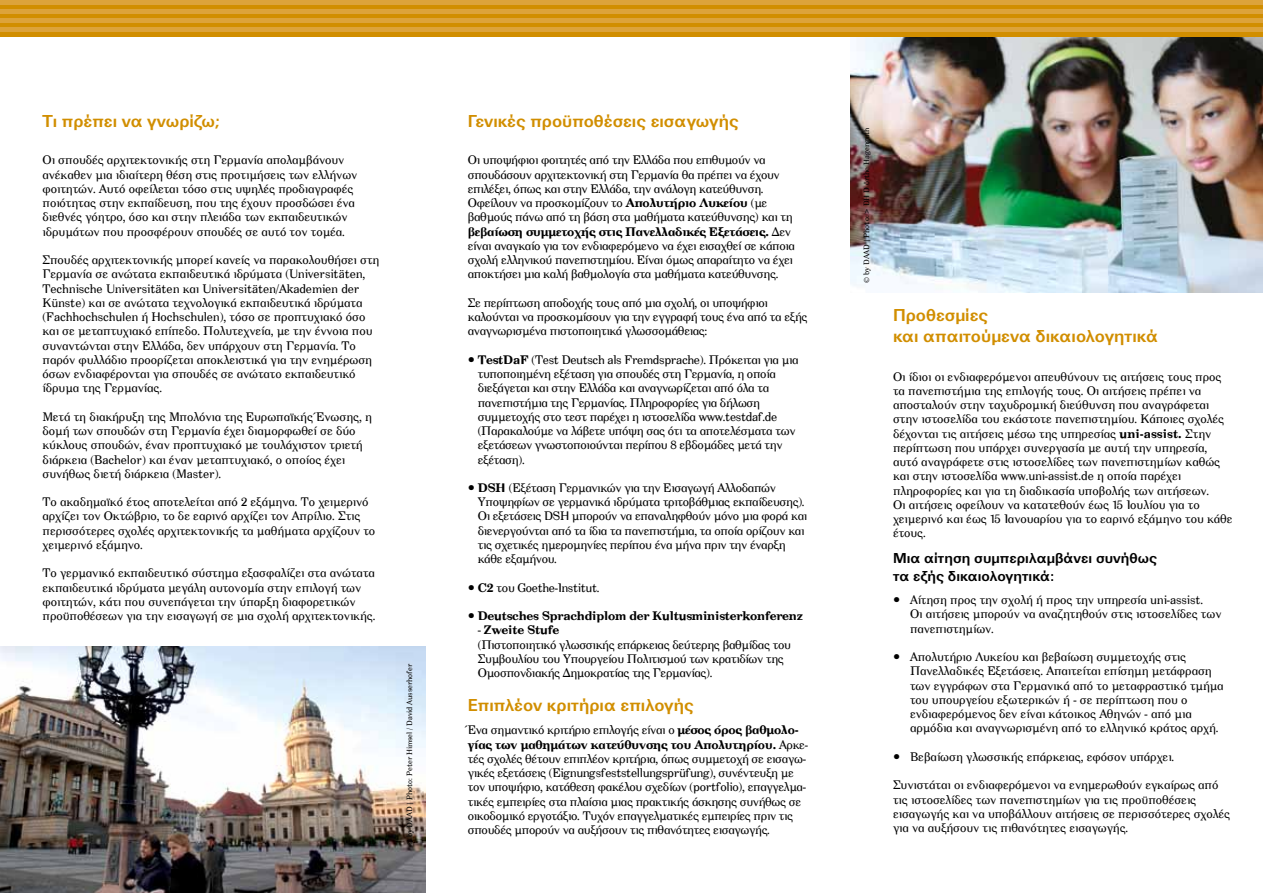
<style>
.page{position:relative;width:1263px;height:893px;background:#fff}
.page>*{position:absolute;margin:0;border:0;box-sizing:border-box;transform-origin:0 0}
.t1{font:700 18px/21px "U001 TGR";color:#d18e00}
.t2{font:700 15px/18px "U001 TGR";color:#000}
.t3{font:12px/14.2px "CF Sophia";color:#000}
.t4{font:12px/14.2px "CF Sophia";letter-spacing:-.02em;color:#000}
.t5{font:700 12px "CF Sophia";letter-spacing:-.02em;color:#000}
.t6{font:7.5px "CF Sophia";color:#000}
.s1{font-weight:700}
.s2{font-weight:400}
</style>
<div class="page">
<img style="left:850px;top:36px;width:413px;height:256px">
<img style="left:0;top:646px;width:425px;height:247px">
<svg style="left:850px;top:4px;width:413px;height:32px;background:#d3920b"></svg>
<hr style="left:850px;top:0;width:413px;height:4px;background:#dca33b">
<hr style="left:850px;top:9px;width:413px;height:4px;background:#dca33b">
<hr style="left:850px;top:18px;width:413px;height:4px;background:#dca33b">
<hr style="left:850px;top:27px;width:413px;height:4px;background:#dca33b">
<svg style="left:0;top:4px;width:850px;height:32px;background:#d3920b"></svg>
<hr style="left:0;top:0;width:850px;height:4px;background:#dca33b">
<hr style="left:0;top:9px;width:850px;height:4px;background:#dca33b">
<hr style="left:0;top:18px;width:850px;height:4px;background:#dca33b">
<hr style="left:0;top:27px;width:850px;height:4px;background:#dca33b">
<h1 class="t1" style="left:43px;top:110px;width:178px">Τι πρέπει να γνωρίζω;</h1>
<p class="t3" style="left:43px;top:153px;width:316px">Οι σπουδές αρχιτεκτονικής στη Γερμανία απολαμβάνουν ανέκαθεν μια ιδιαίτερη θέση στις προτιμήσεις των ελλήνων φοιτητών. Αυτό οφείλεται τόσο στις υψηλές προδιαγραφές ποιότητας στην εκπαίδευση, που της έχουν προσδώσει ένα διεθνές γόητρο, όσο και στην πλειάδα των εκπαιδευτικών ιδρυμάτων που προσφέρουν σπουδές σε αυτό τον τομέα.</p>
<p class="t3" style="left:43px;top:252px;width:338px">Σπουδές αρχιτεκτονικής μπορεί κανείς να παρακολουθήσει στη Γερμανία σε ανώτατα εκπαιδευτικά ιδρύματα (Universitäten, Technische Universitäten και Universitäten/Akademien der Künste) και σε ανώτατα τεχνολογικά εκπαιδευτικά ιδρύματα (Fachhochschulen ή Hochschulen), τόσο σε προπτυχιακό όσο και σε μεταπτυχιακό επίπεδο. Πολυτεχνεία, με την έννοια που συναντώνται στην Ελλάδα, δεν υπάρχουν στη Γερμανία. Το παρόν φυλλάδιο προορίζεται αποκλειστικά για την ενημέρωση όσων ενδιαφέρονται για σπουδές σε ανώτατο εκπαιδευτικό ίδρυμα της Γερμανίας.</p>
<p class="t3" style="left:43px;top:409px;width:331px">Μετά τη διακήρυξη της Μπολόνια της Ευρωπαϊκής Ένωσης, η δομή των σπουδών στη Γερμανία έχει διαμορφωθεί σε δύο κύκλους σπουδών, έναν προπτυχιακό με τουλάχιστον τριετή διάρκεια (Bachelor) και έναν μεταπτυχιακό, ο οποίος έχει συνήθως διετή διάρκεια (Master).</p>
<p class="t3" style="left:43px;top:495px;width:334px">Το ακαδημαϊκό έτος αποτελείται από 2 εξάμηνα. Το χειμερινό αρχίζει τον Οκτώβριο, το δε εαρινό αρχίζει τον Απρίλιο. Στις περισσότερες σχολές αρχιτεκτονικής τα μαθήματα αρχίζουν το χειμερινό εξάμηνο.</p>
<p class="t3" style="left:43px;top:566px;width:334px">Το γερμανικό εκπαιδευτικό σύστημα εξασφαλίζει στα ανώτατα εκπαιδευτικά ιδρύματα μεγάλη αυτονομία στην επιλογή των φοιτητών, κάτι που συνεπάγεται την ύπαρξη διαφορετικών προϋποθέσεων για την εισαγωγή σε μια σχολή αρχιτεκτονικής.</p>
<p class="t6" style="left:405px;top:845px;width:183px;rotate:-90deg">© by DAAD | Photo: Peter Himsel / David Ausserhofer</p>
<h1 class="t1" style="left:468px;top:110px;width:273px">Γενικές προϋποθέσεις εισαγωγής</h1>
<p class="t4" style="left:468px;top:153px;width:329px">Οι υποψήφιοι φοιτητές από την Ελλάδα που επιθυμούν να σπουδάσουν αρχιτεκτονική στη Γερμανία θα πρέπει να έχουν επιλέξει, όπως και στην Ελλάδα, την ανάλογη κατεύθυνση.<br>Οφείλουν να προσκομίζουν το <span class="s1">Απολυτήριο Λυκείου</span> (με βαθμούς πάνω από τη βάση στα μαθήματα κατεύθυνσης) και τη <span class="s1">βεβαίωση συμμετοχής στις Πανελλαδικές Εξετάσεις.</span> Δεν είναι αναγκαίο για τον ενδιαφερόμενο να έχει εισαχθεί σε κάποια σχολή ελληνικού πανεπιστημίου. Είναι όμως απαραίτητο να έχει αποκτήσει μια καλή βαθμολογία στα μαθήματα κατεύθυνσης.</p>
<p class="t4" style="left:468px;top:295px;width:341px">Σε περίπτωση αποδοχής τους από μια σχολή, οι υποψήφιοι καλούνται να προσκομίσουν για την εγγραφή τους ένα από τα εξής αναγνωρισμένα πιστοποιητικά γλωσσομάθειας:</p>
<p class="t4" style="left:478px;top:352px;width:322px;text-indent:-10px">• <span class="s1">TestDaF</span> (Test Deutsch als Fremdsprache). Πρόκειται για μια τυποποιημένη εξέταση για σπουδές στη Γερμανία, η οποία διεξάγεται και στην Ελλάδα και αναγνωρίζεται από όλα τα πανεπιστήμια της Γερμανίας. Πληροφορίες για δήλωση συμμετοχής στο τεστ παρέχει η ιστοσελίδα www.testdaf.de (Παρακαλούμε να λάβετε υπόψη σας ότι τα αποτελέσματα των εξετάσεων γνωστοποιούνται περίπου 8 εβδομάδες μετά την εξέταση).</p>
<p class="t4" style="left:478px;top:480px;width:331px;text-indent:-10px">• <span class="s1">DSH</span> (Εξέταση Γερμανικών για την Εισαγωγή Αλλοδαπών Υποψηφίων σε γερμανικά ιδρύματα τριτοβάθμιας εκπαίδευσης).<br>Οι εξετάσεις DSH μπορούν να επαναληφθούν μόνο μια φορά και διενεργούνται από τα ίδια τα πανεπιστήμια, τα οποία ορίζουν και τις σχετικές ημερομηνίες περίπου ένα μήνα πριν την έναρξη κάθε εξαμήνου.</p>
<p class="t4" style="left:468px;top:580px;width:133px">• <span class="s1">C2</span> του Goethe-Institut.</p>
<p class="t5" style="left:468px;top:608px;width:337px"><span class="s2">•</span> Deutsches Sprachdiplom der Kultusministerkonferenz</p>
<p class="t4" style="left:478px;top:623px;width:315px">- <span class="s1">Zweite Stufe<br></span>(Πιστοποιητικό γλωσσικής επάρκειας δεύτερης βαθμίδας του Συμβουλίου του Υπουργείου Πολιτισμού των κρατιδίων της Ομοσπονδιακής Δημοκρατίας της Γερμανίας).</p>
<h1 class="t1" style="left:468px;top:695px;width:227px">Επιπλέον κριτήρια επιλογής</h1>
<p class="t4" style="left:468px;top:723px;width:342px">Ένα σημαντικό κριτήριο επιλογής είναι ο <span class="s1">μέσος όρος βαθμολο&shy;γίας των μαθημάτων κατεύθυνσης του Απολυτηρίου.</span> Αρκε&shy;τές σχολές θέτουν επιπλέον κριτήρια, όπως συμμετοχή σε εισαγω&shy;γικές εξετάσεις (Eignungsfeststellungsprüfung), συνέντευξη με τον υποψήφιο, κατάθεση φακέλου σχεδίων (portfolio), επαγγελμα&shy;τικές εμπειρίες στα πλαίσια μιας πρακτικής άσκησης συνήθως σε οικοδομικό εργοτάξιο. Τυχόν επαγγελματικές εμπειρίες πριν τις σπουδές μπορούν να αυξήσουν τις πιθανότητες εισαγωγής.</p>
<p class="t6" style="left:862px;top:283px;width:157px;rotate:-90deg">© by DAAD | Photo: &gt; DH D örthe Hagenguth</p>
<h1 class="t1" style="left:893px;top:305px;width:267px">Προθεσμίες<br>και απαιτούμενα δικαιολογητικά</h1>
<p class="t3" style="left:893px;top:369px;width:341px">Οι ίδιοι οι ενδιαφερόμενοι απευθύνουν τις αιτήσεις τους προς τα πανεπιστήμια της επιλογής τους. Οι αιτήσεις πρέπει να αποσταλούν στην ταχυδρομική διεύθυνση που αναγράφεται στην ιστοσελίδα του εκάστοτε πανεπιστημίου. Κάποιες σχολές δέχονται τις αιτήσεις μέσω της υπηρεσίας <span class="s1">uni-assist.</span> Στην περίπτωση που υπάρχει συνεργασία με αυτή την υπηρεσία, αυτό αναγράφετε στις ιστοσελίδες των πανεπιστημίων καθώς και στην ιστοσελίδα www.uni-assist.de η οποία παρέχει πληροφορίες και για τη διαδικασία υποβολής των αιτήσεων.<br>Οι αιτήσεις οφείλουν να κατατεθούν έως 15 Ιουλίου για το χειμερινό και έως 15 Ιανουαρίου για το εαρινό εξάμηνο του κάθε έτους.</p>
<p class="t2" style="left:893px;top:549px;width:266px">Μια αίτηση συμπεριλαμβάνει συνήθως τα εξής δικαιολογητικά:</p>
<p class="t3" style="left:910px;top:592px;width:313px;text-indent:-17px">• Αίτηση προς την σχολή ή προς την υπηρεσία uni-assist.<br>Οι αιτήσεις μπορούν να αναζητηθούν στις ιστοσελίδες των πανεπιστημίων.</p>
<p class="t3" style="left:910px;top:649px;width:315px;text-indent:-17px">• Απολυτήριο Λυκείου και βεβαίωση συμμετοχής στις Πανελλαδικές Εξετάσεις. Απαιτείται επίσημη μετάφραση των εγγράφων στα Γερμανικά από το μεταφραστικό τμήμα του υπουργείου εξωτερικών ή - σε περίπτωση που ο ενδιαφερόμενος δεν είναι κάτοικος Αθηνών - από μια αρμόδια και αναγνωρισμένη από το ελληνικό κράτος αρχή.</p>
<p class="t3" style="left:893px;top:749px;width:283px">• Βεβαίωση γλωσσικής επάρκειας, εφόσον υπάρχει.</p>
<p class="t3" style="left:893px;top:778px;width:339px">Συνιστάται οι ενδιαφερόμενοι να ενημερωθούν εγκαίρως από τις ιστοσελίδες των πανεπιστημίων για τις προϋποθέσεις εισαγωγής και να υποβάλλουν αιτήσεις σε περισσότερες σχολές για να αυξήσουν τις πιθανότητες εισαγωγής.</p>
</div>
